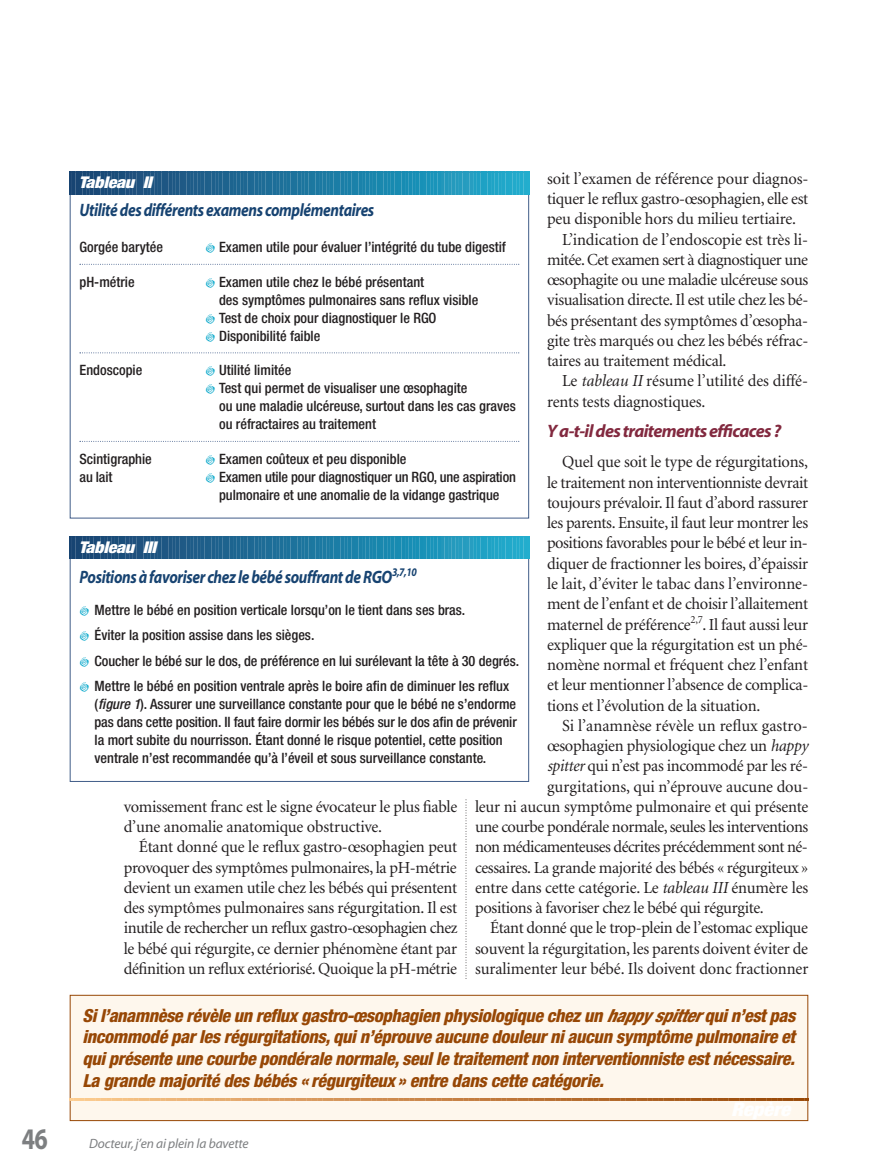
<style>
.page{position:relative;width:878px;height:1175px;background:#fff}
.page>*{position:absolute;margin:0;border:0;box-sizing:border-box;transform-origin:0 0}
.t1{font:700 30px "Myriad";color:#7d7f81;scale:.8 1}
.t2{font:italic 800 condensed 18px/21.8px "Helvetica Neue";letter-spacing:-.015em;color:#974705;text-align:justify}
.t3{font:italic 700 18px "Myriad";letter-spacing:-.025em;color:#174371;scale:.85 1}
.t4{font:italic 700 18px "Myriad";letter-spacing:-.035em;color:#82293f}
.t5{font:16.8px/20.2px "Minion";letter-spacing:-.015em;color:#231f20;text-align:justify}
.t6{font:16.8px "Minion";letter-spacing:-.035em;color:#231f20}
.t7{font:16.8px "Minion";letter-spacing:.005em;color:#231f20}
.t8{font:italic 900 condensed 16.2px "Helvetica Neue";letter-spacing:-.015em;color:#fff;scale:1.11 1}
.t9{font:500 condensed 14.25px/18px "Helvetica Neue";color:#231f20}
.t10{font:italic 13.5px "Myriad";letter-spacing:-.01em;color:#7d7f81}
.s1{font-style:italic}
</style>
<div class="page">
<svg style="left:465px;top:800px;width:1px;height:179px"></svg>
<svg style="left:80px;top:264px;width:439px;height:1px"></svg>
<svg style="left:80px;top:352px;width:439px;height:1px"></svg>
<svg style="left:80px;top:441px;width:439px;height:1px"></svg>
<svg style="left:70px;top:172px;width:459px;height:22px;background:#2379a0"></svg>
<svg style="left:70px;top:536px;width:459px;height:23px;background:#2379a0"></svg>
<div style="left:70px;top:995px;width:737px;height:125px;background:#fef7ed"></div>
<div style="left:70px;top:994px;width:738px;height:126px;border:1px solid #974705"></div>
<svg style="left:70px;top:1098px;width:23px;height:22px"></svg>
<hr style="left:97px;top:1098px;width:2px;height:22px;background:#f9c78a">
<svg style="left:103px;top:1098px;width:109px;height:22px"></svg>
<hr style="left:216px;top:1098px;width:2px;height:22px;background:#e6ae71">
<svg style="left:222px;top:1098px;width:109px;height:22px"></svg>
<hr style="left:335px;top:1098px;width:2px;height:22px;background:#d59559">
<svg style="left:341px;top:1098px;width:255px;height:22px"></svg>
<hr style="left:600px;top:1098px;width:2px;height:22px;background:#b16728">
<svg style="left:606px;top:1098px;width:109px;height:22px"></svg>
<hr style="left:719px;top:1098px;width:2px;height:22px;background:#a25414">
<svg style="left:725px;top:1098px;width:82px;height:22px"></svg>
<p class="t5" style="left:547px;top:170px;width:263px">soit l’examen de référence pour diagnos-</p>
<p class="t5" style="left:547px;top:190px;width:263px">tiquer le reflux gastro-œsophagien, elle est</p>
<p class="t5" style="left:547px;top:210px;width:250px">peu disponible hors du milieu tertiaire.</p>
<p class="t5" style="left:562px;top:230px;width:247px">L’indication de l’endoscopie est très li-</p>
<p class="t5" style="left:547px;top:251px;width:262px">mitée. Cet examen sert à diagnostiquer une</p>
<p class="t5" style="left:547px;top:271px;width:263px">œsophagite ou une maladie ulcéreuse sous</p>
<p class="t5" style="left:547px;top:291px;width:263px">visualisation directe. Il est utile chez les bé-</p>
<p class="t5" style="left:547px;top:311px;width:262px">bés présentant des symptômes d’œsopha-</p>
<p class="t5" style="left:547px;top:332px;width:263px">gite très marqués ou chez les bébés réfrac-</p>
<p class="t5" style="left:547px;top:352px;width:181px">taires au traitement médical.</p>
<p class="t5" style="left:562px;top:372px;width:247px">Le <span class="s1">tableau II</span> résume l’utilité des diffé-</p>
<p class="t5" style="left:547px;top:392px;width:160px">rents tests diagnostiques.</p>
<p class="t4" style="left:547px;top:424px;width:236px">Y a-t-il des traitements efficaces ?</p>
<p class="t5" style="left:547px;top:453px;width:263px;text-indent:15px">Quel que soit le type de régurgitations, le traitement non interventionniste devrait toujours prévaloir. Il faut d’abord rassurer les parents. Ensuite, il faut leur montrer les positions favorables pour le bébé et leur in&shy;diquer de fractionner les boires, d’épaissir le lait, d’éviter le tabac dans l’environne&shy;ment de l’enfant et de choisir l’allaitement maternel de préférence<sup>2,7</sup>. Il faut aussi leur expliquer que la régurgitation est un phé&shy;nomène normal et fréquent chez l’enfant et leur mentionner l’absence de complica&shy;tions et l’évolution de la situation.</p>
<p class="t7" style="left:562px;top:719px;width:247px">Si l’anamnèse révèle un reflux gastro-</p>
<p class="t5" style="left:547px;top:737px;width:262px">œsophagien physiologique chez un <span class="s1">happy</span></p>
<p class="t5" style="left:547px;top:757px;width:262px"><span class="s1">spitter</span> qui n’est pas incommodé par les ré-</p>
<p class="t5" style="left:547px;top:777px;width:263px">gurgitations, qui n’éprouve aucune dou-</p>
<p class="t5" style="left:475px;top:797px;width:335px">leur ni aucun symptôme pulmonaire et qui présente</p>
<p class="t5" style="left:475px;top:818px;width:335px">une courbe pondérale normale, seules les interventions</p>
<p class="t6" style="left:475px;top:840px;width:334px">non médicamenteuses décrites précédemment sont né-</p>
<p class="t5" style="left:475px;top:858px;width:335px">cessaires. La grande majorité des bébés « régurgiteux »</p>
<p class="t5" style="left:475px;top:878px;width:335px">entre dans cette catégorie. Le <span class="s1">tableau III</span> énumère les</p>
<p class="t5" style="left:475px;top:899px;width:290px">positions à favoriser chez le bébé qui régurgite.</p>
<p class="t5" style="left:490px;top:919px;width:319px">Étant donné que le trop-plein de l’estomac explique</p>
<p class="t5" style="left:475px;top:939px;width:334px">souvent la régurgitation, les parents doivent éviter de</p>
<p class="t5" style="left:475px;top:959px;width:335px">suralimenter leur bébé. Ils doivent donc fractionner</p>
<p class="t8" style="left:79px;top:177px;width:67px">Tableau II</p>
<p class="t3" style="left:80px;top:203px;width:348px">Utilité des différents examens complémentaires</p>
<p class="t9" style="left:80px;top:239px;width:85px">Gorgée barytée</p>
<p class="t9" style="left:219px;top:239px;width:288px">Examen utile pour évaluer l’intégrité du tube digestif</p>
<p class="t9" style="left:80px;top:274px;width:57px">pH-métrie</p>
<p class="t9" style="left:219px;top:274px;width:261px">Examen utile chez le bébé présentant<br>des symptômes pulmonaires sans reflux visible Test de choix pour diagnostiquer le RGO Disponibilité faible</p>
<p class="t9" style="left:80px;top:362px;width:64px">Endoscopie</p>
<p class="t9" style="left:219px;top:362px;width:298px">Utilité limitée<br>Test qui permet de visualiser une œsophagite<br>ou une maladie ulcéreuse, surtout dans les cas graves ou réfractaires au traitement</p>
<p class="t9" style="left:80px;top:451px;width:74px">Scintigraphie</p>
<p class="t9" style="left:219px;top:451px;width:189px">Examen coûteux et peu disponible</p>
<p class="t9" style="left:80px;top:469px;width:34px">au lait</p>
<p class="t9" style="left:219px;top:469px;width:298px">Examen utile pour diagnostiquer un RGO, une aspiration pulmonaire et une anomalie de la vidange gastrique</p>
<p class="t8" style="left:79px;top:541px;width:71px">Tableau III</p>
<p class="t3" style="left:80px;top:570px;width:398px">Positions à favoriser chez le bébé souffrant de RGO<sup>3,7,10</sup></p>
<p class="t9" style="left:94px;top:598px;width:426px;line-height:25.5px">Mettre le bébé en position verticale lorsqu’on le tient dans ses bras.<br>Éviter la position assise dans les sièges.<br>Coucher le bébé sur le dos, de préférence en lui surélevant la tête à 30 degrés.<br>Mettre le bébé en position ventrale après le boire afin de diminuer les reflux</p>
<p class="t9" style="left:94px;top:696px;width:424px">(<span class="s1">figure 1</span>). Assurer une surveillance constante pour que le bébé ne s’endorme pas dans cette position. Il faut faire dormir les bébés sur le dos afin de prévenir la mort subite du nourrisson. Étant donné le risque potentiel, cette position ventrale n’est recommandée qu’à l’éveil et sous surveillance constante.</p>
<p class="t5" style="left:124px;top:797px;width:335px">vomissement franc est le signe évocateur le plus fiable d’une anomalie anatomique obstructive.</p>
<p class="t5" style="left:124px;top:838px;width:335px;text-indent:15px">Étant donné que le reflux gastro-œsophagien peut provoquer des symptômes pulmonaires, la pH-métrie devient un examen utile chez les bébés qui présentent des symptômes pulmonaires sans régurgitation. Il est inutile de rechercher un reflux gastro-œsophagien chez le bébé qui régurgite, ce dernier phénomène étant par définition un reflux extériorisé. Quoique la pH-métrie</p>
<p class="t2" style="left:82px;top:1005px;width:714px">Si l’anamnèse révèle un reflux gastro-œsophagien physiologique chez un happy spitter qui n’est pas incommodé par les régurgitations, qui n’éprouve aucune douleur ni aucun symptôme pulmonaire et qui présente une courbe pondérale normale, seul le traitement non interventionniste est nécessaire.<br>La grande majorité des bébés « régurgiteux » entre dans cette catégorie.</p>
<h1 class="t1" style="left:22px;top:1127px;width:34px">46</h1>
<p class="t10" style="left:89px;top:1138px;width:161px">Docteur,j’en ai plein la bavette</p>
</div>
